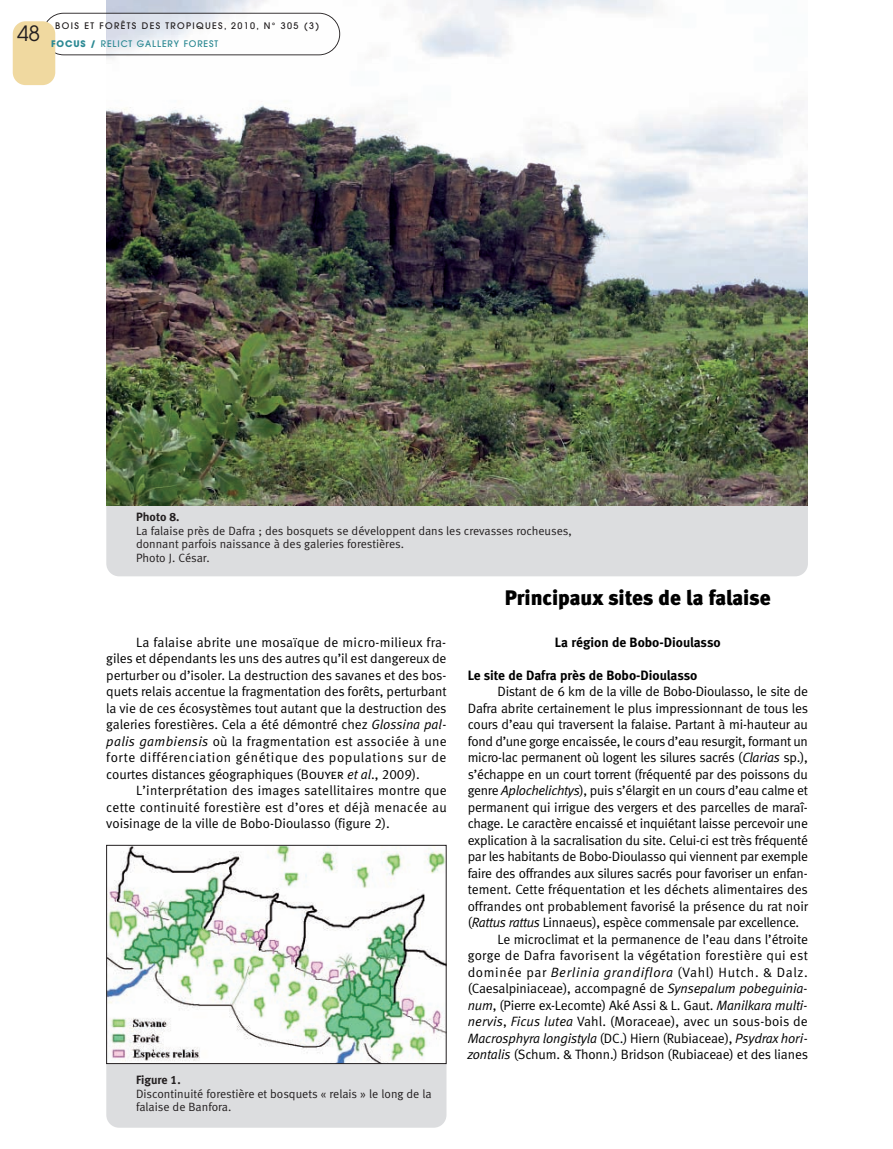
<style>
.page{position:relative;width:893px;height:1149px;background:#fff}
.page>*{position:absolute;margin:0;border:0;box-sizing:border-box;transform-origin:0 0}
.t1{font:21px "Meta Black LF";color:#000}
.t2{font:21px "Avant Garde";color:#231f20}
.t3{font:13.5px/16.5px "Meta Normal LF";letter-spacing:-.02em;color:#000;text-align:justify}
.t4{font:13.5px "Meta Bold LF";color:#000}
.t5{font:italic 13.5px "Meta Normal LF";letter-spacing:-.01em;color:#000}
.t6{font:13.5px "Meta Normal LF";color:#000}
.t7{font:13.5px "Meta Normal LF";letter-spacing:.025em;color:#000}
.t8{font:13.5px "Meta Normal LF";letter-spacing:.01em;color:#000}
.t9{font:13.5px "Meta Normal LF";letter-spacing:.045em;color:#000}
.t10{font:12px/13.5px "Meta Normal LF";color:#231f20}
.t11{font:12px "Meta Bold LF";color:#231f20}
.t12{font:500 9px/18px "Avant Garde";letter-spacing:.15em;color:#231f20}
.s1{font-weight:700;color:#2c8993}
.s2{color:#2c8993}
.s3{font-style:italic}
.s4{font-family:"Meta Normal LF Caps"}
.s5{font-style:normal}
</style>
<div class="page">
<div style="left:106px;top:505px;width:702px;height:71px;background:#dcdddf"></div>
<div style="left:106px;top:852px;width:340px;height:275px;background:#dcdddf;border-radius:13px"></div>
<img style="left:106px;top:0;width:702px;height:505px">
<img style="left:108px;top:846px;width:336px;height:215px">
<div style="left:106px;top:844px;width:340px;height:219px;border:1px solid #231f20"></div>
<svg style="left:46px;top:13px;width:294px;height:42px"></svg>
<div style="left:13px;top:21px;width:42px;height:64px;background:#f0d9a0;border-radius:13px"></div>
<h1 class="t2" style="left:17px;top:26px;width:25px">48</h1>
<p class="t12" style="left:51px;top:18px;width:270px;text-indent:4px">BOIS ET FORÊTS DES TROPIQUES, 2010, N° 305 (3)<br><span class="s1">FOCUS /</span> <span class="s2">RELICT GALLERY FOREST</span></p>
<p class="t11" style="left:136px;top:513px;width:45px">Photo 8.</p>
<p class="t10" style="left:136px;top:525px;width:437px">La falaise près de Dafra ; des bosquets se développent dans les crevasses rocheuses, donnant parfois naissance à des galeries forestières.<br>Photo J. César.</p>
<p class="t3" style="left:106px;top:634px;width:342px;text-indent:30px">La falaise abrite une mosaïque de micro-milieux fra&shy;giles et dépendants les uns des autres qu’il est dangereux de perturber ou d’isoler. La destruction des savanes et des bos&shy;quets relais accentue la fragmentation des forêts, perturbant la vie de ces écosystèmes tout autant que la destruction des galeries forestières. Cela a été démontré chez <span class="s3">Glossina pal&shy;palis gambiensis</span> où la fragmentation est associée à une forte différenciation génétique des populations sur de courtes distances géographiques (B<span class="s4">ouyer</span> <span class="s3">et al</span>., 2009).</p>
<p class="t3" style="left:106px;top:783px;width:342px;text-indent:30px">L’interprétation des images satellitaires montre que cette continuité forestière est d’ores et déjà menacée au voisinage de la ville de Bobo-Dioulasso (figure 2).</p>
<p class="t11" style="left:136px;top:1075px;width:46px">Figure 1.</p>
<p class="t10" style="left:136px;top:1087px;width:297px">Discontinuité forestière et bosquets « relais » le long de la falaise de Banfora.</p>
<h1 class="t1" style="left:505px;top:590px;width:268px">Principaux sites de la falaise</h1>
<p class="t4" style="left:555px;top:637px;width:167px">La région de Bobo-Dioulasso</p>
<p class="t4" style="left:468px;top:670px;width:231px">Le site de Dafra près de Bobo-Dioulasso</p>
<p class="t3" style="left:497px;top:684px;width:312px">Distant de 6 km de la ville de Bobo-Dioulasso, le site de</p>
<p class="t3" style="left:468px;top:700px;width:342px">Dafra abrite certainement le plus impressionnant de tous les</p>
<p class="t3" style="left:468px;top:717px;width:342px">cours d’eau qui traversent la falaise. Partant à mi-hauteur au</p>
<p class="t3" style="left:468px;top:733px;width:342px">fond d’une gorge encaissée, le cours d’eau resurgit, formant un</p>
<p class="t3" style="left:468px;top:750px;width:342px">micro-lac permanent où logent les silures sacrés (<span class="s3">Clarias</span> sp.),</p>
<p class="t3" style="left:468px;top:766px;width:342px">s’échappe en un court torrent (fréquenté par des poissons du</p>
<p class="t3" style="left:468px;top:783px;width:342px">genre <span class="s3">Aplochelichtys</span>), puis s’élargit en un cours d’eau calme et</p>
<p class="t3" style="left:468px;top:799px;width:341px">permanent qui irrigue des vergers et des parcelles de maraî-</p>
<p class="t3" style="left:468px;top:816px;width:342px">chage. Le caractère encaissé et inquiétant laisse percevoir une</p>
<p class="t3" style="left:468px;top:832px;width:342px">explication à la sacralisation du site. Celui-ci est très fréquenté</p>
<p class="t3" style="left:468px;top:849px;width:342px">par les habitants de Bobo-Dioulasso qui viennent par exemple</p>
<p class="t3" style="left:468px;top:865px;width:341px">faire des offrandes aux silures sacrés pour favoriser un enfan-</p>
<p class="t6" style="left:468px;top:884px;width:342px">tement. Cette fréquentation et les déchets alimentaires des</p>
<p class="t3" style="left:468px;top:898px;width:342px">offrandes ont probablement favorisé la présence du rat noir</p>
<p class="t3" style="left:468px;top:915px;width:333px">(<span class="s3">Rattus rattus</span> Linnaeus), espèce commensale par excellence.</p>
<p class="t3" style="left:497px;top:931px;width:312px">Le microclimat et la permanence de l’eau dans l’étroite</p>
<p class="t7" style="left:468px;top:950px;width:342px">gorge de Dafra favorisent la végétation forestière qui est</p>
<p class="t9" style="left:468px;top:967px;width:342px">dominée par <span class="s3">Berlinia grandiflora</span> (Vahl) Hutch. &amp; Dalz.</p>
<p class="t3" style="left:468px;top:981px;width:341px">(Caesalpiniaceae), accompagné de <span class="s3">Synsepalum pobeguinia-</span></p>
<p class="t3" style="left:468px;top:997px;width:341px"><span class="s3">num</span>, (Pierre ex-Lecomte) Aké Assi &amp; L. Gaut. <span class="s3">Manilkara multi-</span></p>
<p class="t8" style="left:468px;top:1016px;width:342px"><span class="s3">nervis</span>, <span class="s3">Ficus lutea</span> Vahl. (Moraceae), avec un sous-bois de</p>
<p class="t5" style="left:468px;top:1033px;width:342px">Macrosphyra longistyla <span class="s5">(DC.) Hiern (Rubiaceae),</span> Psydrax hori-</p>
<p class="t3" style="left:468px;top:1047px;width:342px"><span class="s3">zontalis</span> (Schum. &amp; Thonn.) Bridson (Rubiaceae) et des lianes</p>
</div>
